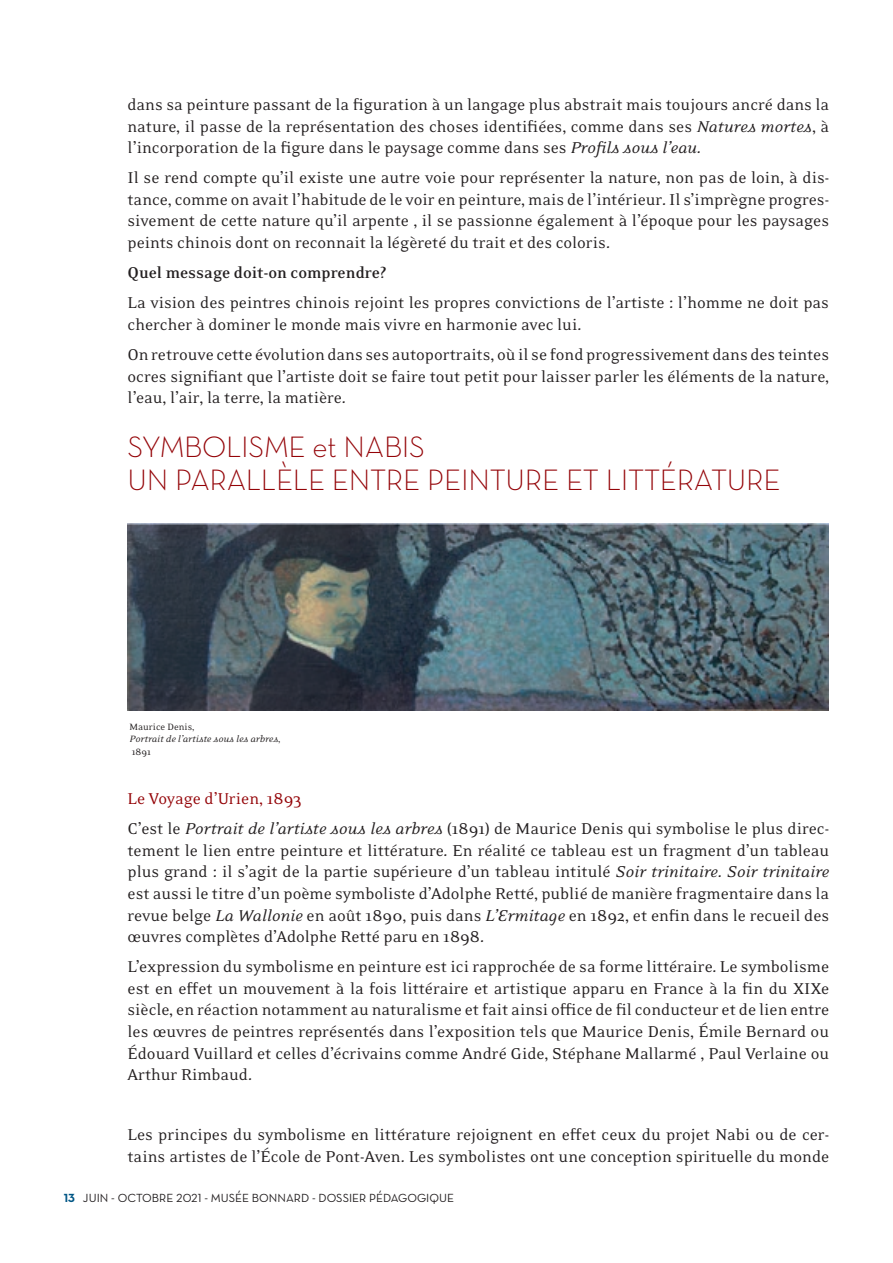
<style>
.page{position:relative;width:893px;height:1263px;background:#fff}
.page>*{position:absolute;margin:0;border:0;box-sizing:border-box;transform-origin:0 0}
.t1{font:30px/33px "Neutraface Text Light Alt";letter-spacing:-.01em;color:#940408}
.t2{font:18px/21.6px "Eidetic Neo OT";color:#231f20;text-align:justify}
.t3{font:700 18px "Eidetic Neo OT";color:#231f20}
.t4{font:12px "Neutraface Text Book Alt";color:#231f20}
.t5{font:italic 10.5px/12.6px "Eidetic Neo OT";color:#231f20}
.s1{font-style:italic}
.s2{font-style:normal}
.s3{color:#940408}
.s4{font-family:"Neutraface Text Bold Alt";color:#005685}
</style>
<div class="page">
<img style="left:128px;top:524px;width:700px;height:187px">
<p class="t2" style="left:128px;top:94px;width:703px">dans sa peinture passant de la figuration à un langage plus abstrait mais toujours ancré dans la nature, il passe de la représentation des choses identifiées, comme dans ses <span class="s1">Natures mortes</span>, à l’incorporation de la figure dans le paysage comme dans ses <span class="s1">Profils sous l’eau</span>.</p>
<p class="t2" style="left:128px;top:167px;width:703px">Il se rend compte qu’il existe une autre voie pour représenter la nature, non pas de loin, à dis&shy;tance, comme on avait l’habitude de le voir en peinture, mais de l’intérieur. Il s’imprègne progres&shy;sivement de cette nature qu’il arpente , il se passionne également à l’époque pour les paysages peints chinois dont on reconnait la légèreté du trait et des coloris.</p>
<p class="t3" style="left:128px;top:263px;width:260px">Quel message doit-on comprendre?</p>
<p class="t2" style="left:128px;top:292px;width:703px">La vision des peintres chinois rejoint les propres convictions de l’artiste : l’homme ne doit pas chercher à dominer le monde mais vivre en harmonie avec lui.</p>
<p class="t2" style="left:128px;top:344px;width:703px">On retrouve cette évolution dans ses autoportraits, où il se fond progressivement dans des teintes ocres signifiant que l’artiste doit se faire tout petit pour laisser parler les éléments de la nature, l’eau, l’air, la terre, la matière.</p>
<h1 class="t1" style="left:128px;top:430px;width:655px">SYMBOLISME et NABIS<br>UN PARALLÈLE ENTRE PEINTURE ET LITTÉRATURE</h1>
<p class="t5" style="left:130px;top:720px;width:152px"><span class="s2">Maurice Denis,<br></span>Portrait de l’artiste sous les arbres<span class="s2">,<br>1891</span></p>
<p class="t2" style="left:128px;top:784px;width:703px;line-height:30.2px"><span class="s3">Le Voyage d’Urien, 1893<br></span>C’est le <span class="s1">Portrait de l’artiste sous les arbres</span> (1891) de Maurice Denis qui symbolise le plus direc-</p>
<p class="t2" style="left:128px;top:840px;width:703px">tement le lien entre peinture et littérature. En réalité ce tableau est un fragment d’un tableau plus grand : il s’agit de la partie supérieure d’un tableau intitulé <span class="s1">Soir trinitaire</span>. <span class="s1">Soir trinitaire </span>est aussi le titre d’un poème symboliste d’Adolphe Retté, publié de manière fragmentaire dans la revue belge <span class="s1">La Wallonie</span> en août 1890, puis dans <span class="s1">L’Ermitage</span> en 1892, et enfin dans le recueil des œuvres complètes d’Adolphe Retté paru en 1898.</p>
<p class="t2" style="left:128px;top:956px;width:703px">L’expression du symbolisme en peinture est ici rapprochée de sa forme littéraire. Le symbolisme est en effet un mouvement à la fois littéraire et artistique apparu en France à la fin du XIXe siècle, en réaction notamment au naturalisme et fait ainsi office de fil conducteur et de lien entre les œuvres de peintres représentés dans l’exposition tels que Maurice Denis, Émile Bernard ou Édouard Vuillard et celles d’écrivains comme André Gide, Stéphane Mallarmé , Paul Verlaine ou Arthur Rimbaud.</p>
<p class="t2" style="left:128px;top:1125px;width:703px">Les principes du symbolisme en littérature rejoignent en effet ceux du projet Nabi ou de cer&shy;tains artistes de l’École de Pont-Aven. Les symbolistes ont une conception spirituelle du monde</p>
<p class="t4" style="left:64px;top:1191px;width:392px"><span class="s4">13</span> JUIN - OCTOBRE 2021 - MUSÉE BONNARD - DOSSIER PÉDAGOGIQUE</p>
</div>
